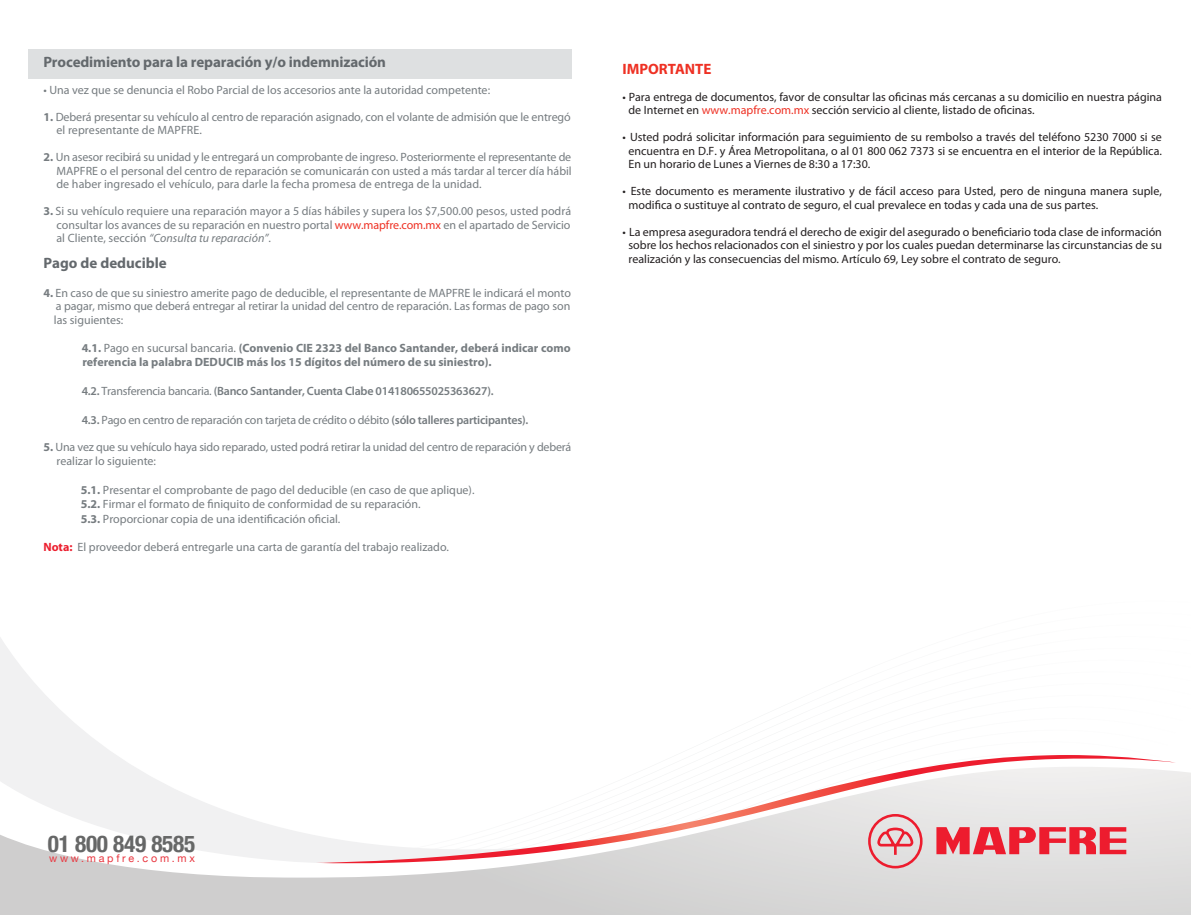
<style>
.page{position:relative;width:1191px;height:915px;background:#fff}
.page>*{position:absolute;margin:0;border:0;box-sizing:border-box;transform-origin:0 0}
.t1{font:700 condensed 23.25px "Helvetica Neue";letter-spacing:-.01em;color:#666767}
.t2{font:700 15px "Myriad Pro";letter-spacing:-.01em;color:#64696d}
.t3{font:700 15px "Myriad Pro";color:#ee3124}
.t4{font:12px/13.5px "Myriad Pro";color:#767c80}
.t5{font:12px/13.5px "Myriad Pro";color:#231f20}
.t6{font:700 12px/13.5px "Myriad Pro";color:#767c80}
.t7{font:12px "Myriad Pro";letter-spacing:-.02em;color:#767c80}
.t8{font:600 12px "Myriad Pro";letter-spacing:-.02em;color:#767c80}
.t9{font:10.65px "Helvetica Neue";letter-spacing:.255em;color:#e9363f}
.s1{font-weight:700}
.s2{color:#ee3124}
.s3{font-style:italic}
.s4{font-weight:400}
.s5{font-weight:600}
.s6{font-weight:700;color:#ec1f2f}
</style>
<div class="page">
<svg style="left:0;top:637px;width:114px;height:117px"></svg>
<div style="left:0;top:754px;width:132px;height:12px;background:#f1f1f2"></div>
<svg style="left:0;top:766px;width:1191px;height:148px"></svg>
<svg style="left:316px;top:755px;width:860px;height:108px"></svg>
<svg style="left:868px;top:813px;width:54px;height:55px;background:#e4b1b5"></svg>
<svg style="left:936px;top:826px;width:190px;height:27px;background:#e96a75"></svg>
<div style="left:28px;top:50px;width:543px;height:29px;background:#dee0e1"></div>
<p class="t2" style="left:43px;top:52px;width:344px">Procedimiento para la reparación y/o indemnización</p>
<p class="t4" style="left:43px;top:82px;width:448px">• Una vez que se denuncia el Robo Parcial de los accesorios ante la autoridad competente:</p>
<p class="t4" style="left:56px;top:109px;width:516px;text-indent:-13px"><span class="s1">1.</span> Deberá presentar su vehículo al centro de reparación asignado, con el volante de admisión que le entregó el representante de MAPFRE.</p>
<p class="t4" style="left:56px;top:150px;width:517px;text-align:justify;text-indent:-13px"><span class="s1">2.</span> Un asesor recibirá su unidad y le entregará un comprobante de ingreso. Posteriormente el representante de MAPFRE o el personal del centro de reparación se comunicarán con usted a más tardar al tercer día hábil de haber ingresado el vehículo, para darle la fecha promesa de entrega de la unidad.</p>
<p class="t4" style="left:56px;top:204px;width:516px;text-align:justify;text-indent:-13px"><span class="s1">3.</span> Si su vehículo requiere una reparación mayor a 5 días hábiles y supera los $7,500.00 pesos, usted podrá consultar los avances de su reparación en nuestro portal <span class="s2">www.mapfre.com.mx</span> en el apartado de Servicio al Cliente, sección <span class="s3">“Consulta tu reparación”</span>.</p>
<p class="t2" style="left:43px;top:253px;width:125px">Pago de deducible</p>
<p class="t4" style="left:54px;top:285px;width:519px;text-align:justify;text-indent:-11px"><span class="s1">4.</span> En caso de que su siniestro amerite pago de deducible, el representante de MAPFRE le indicará el monto a pagar, mismo que deberá entregar al retirar la unidad del centro de reparación. Las formas de pago son las siguientes:</p>
<p class="t6" style="left:82px;top:341px;width:490px">4.1. <span class="s4">Pago en sucursal bancaria.</span> (Convenio CIE 2323 del Banco Santander, deberá indicar como referencia la palabra DEDUCIB más los 15 dígitos del número de su siniestro).</p>
<p class="t8" style="left:82px;top:383px;width:413px">4.2. <span class="s4">Transferencia bancaria.</span> (Banco Santander, Cuenta Clabe 014180655025363627).</p>
<p class="t7" style="left:82px;top:412px;width:448px"><span class="s5">4.3.</span> Pago en centro de reparación con tarjeta de crédito o débito <span class="s5">(sólo talleres participantes).</span></p>
<p class="t4" style="left:57px;top:440px;width:516px;text-indent:-13px"><span class="s1">5.</span> Una vez que su vehículo haya sido reparado, usted podrá retirar la unidad del centro de reparación y deberá realizar lo siguiente:</p>
<p class="t4" style="left:81px;top:482px;width:395px;line-height:14.4px"><span class="s1">5.1.</span> Presentar el comprobante de pago del deducible (en caso de que aplique).<br><span class="s1">5.2.</span> Firmar el formato de finiquito de conformidad de su reparación.<br><span class="s1">5.3.</span> Proporcionar copia de una identificación oficial.</p>
<p class="t4" style="left:43px;top:540px;width:407px"><span class="s6">Nota:</span> El proveedor deberá entregarle una carta de garantía del trabajo realizado.</p>
<p class="t3" style="left:622px;top:59px;width:90px">IMPORTANTE</p>
<p class="t5" style="left:628px;top:90px;width:535px;text-indent:-6px">• Para entrega de documentos, favor de consultar las oficinas más cercanas a su domicilio en nuestra página de Internet en <span class="s2">www.mapfre.com.mx</span> sección servicio al cliente, listado de oficinas.</p>
<p class="t5" style="left:628px;top:130px;width:535px;text-align:justify;text-indent:-6px">• Usted podrá solicitar información para seguimiento de su rembolso a través del teléfono 5230 7000 si se encuentra en D.F. y Área Metropolitana, o al 01 800 062 7373 si se encuentra en el interior de la República.<br>En un horario de Lunes a Viernes de 8:30 a 17:30.</p>
<p class="t5" style="left:628px;top:184px;width:535px;text-indent:-6px">• Este documento es meramente ilustrativo y de fácil acceso para Usted, pero de ninguna manera suple, modifica o sustituye al contrato de seguro, el cual prevalece en todas y cada una de sus partes.</p>
<p class="t5" style="left:628px;top:225px;width:535px;text-align:justify;text-indent:-6px">• La empresa aseguradora tendrá el derecho de exigir del asegurado o beneficiario toda clase de información sobre los hechos relacionados con el siniestro y por los cuales puedan determinarse las circunstancias de su realización y las consecuencias del mismo. Artículo 69, Ley sobre el contrato de seguro.</p>
<h1 class="t1" style="left:48px;top:828px;width:149px">01 800 849 8585</h1>
<p class="t9" style="left:49px;top:851px;width:147px">www.mapfre.com.mx</p>
</div>
